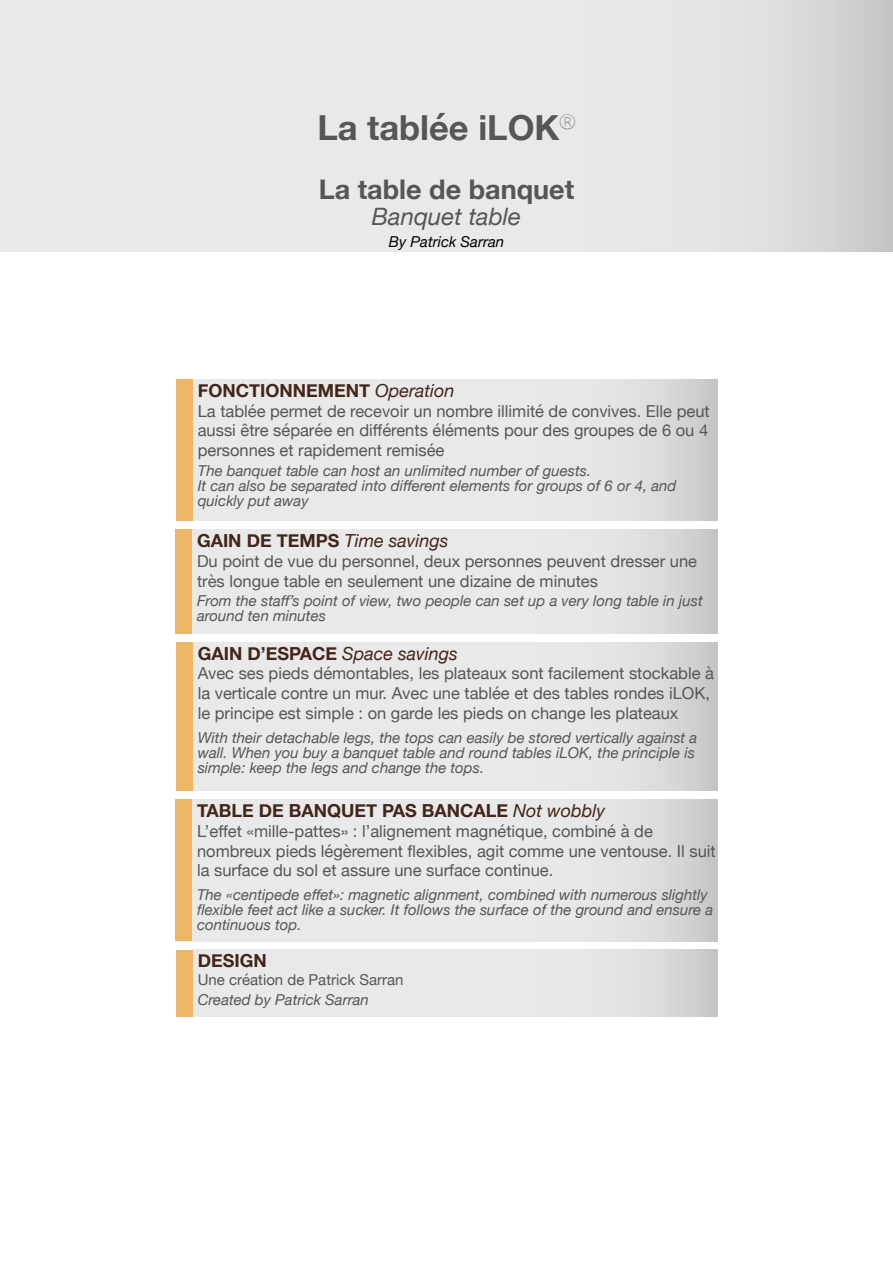
<style>
.page{position:relative;width:893px;height:1263px;background:#fff}
.page>*{position:absolute;margin:0;border:0;box-sizing:border-box;transform-origin:0 0}
.Titre_chariot{font:700 34.5px "Helvetica Neue";color:#575656}
.Titre_chariot-2{font:700 27px "Helvetica Neue";color:#575656}
.Titre_chariot_Fr___En{font:italic 24px "Helvetica Neue";color:#575656}
.Titres_marron_FR_EN{font:700 18px "Helvetica Neue";color:#432519}
.Corps_de_texte_FR_EN{font:16.5px/19.8px "Helvetica Neue";color:#575656}
.Corps_de_texte_FR_EN-2{font:italic 15px/15px "Helvetica Neue";color:#575656}
.Titre_chariot-3{font:italic 15px "Helvetica Neue";color:#575656}
.Corps_de_texte_FR_EN-3{font:15px "Helvetica Neue";color:#575656}
.By_Patrick_Sarran{font:italic 15px "Helvetica Neue";color:#000}
.s1{font-weight:400;font-style:italic}
</style>
<div class="page">
<svg style="left:0;top:0;width:893px;height:252px;background:#e5e5e5"></svg>
<div style="left:176px;top:379px;width:525px;height:142px;background:#edb767"></div>
<svg style="left:193px;top:379px;width:525px;height:142px;background:#e5e5e5"></svg>
<div style="left:176px;top:529px;width:524px;height:105px;background:#edb767"></div>
<svg style="left:193px;top:529px;width:524px;height:105px;background:#e5e5e5"></svg>
<div style="left:176px;top:642px;width:525px;height:149px;background:#edb767"></div>
<svg style="left:193px;top:642px;width:525px;height:149px;background:#e5e5e5"></svg>
<div style="left:176px;top:799px;width:524px;height:142px;background:#edb767"></div>
<svg style="left:193px;top:799px;width:524px;height:142px;background:#e5e5e5"></svg>
<div style="left:176px;top:950px;width:525px;height:66px;background:#edb767"></div>
<svg style="left:193px;top:950px;width:525px;height:66px;background:#e5e5e5"></svg>
<p class="Titre_chariot" style="left:317px;top:101px;width:260px">La tablée iLOK<sup>®</sup></p>
<p class="Titre_chariot-2" style="left:319px;top:169px;width:257px">La table de banquet</p>
<p class="Titre_chariot_Fr___En" style="left:372px;top:199px;width:151px">Banquet table</p>
<p class="By_Patrick_Sarran" style="left:389px;top:231px;width:117px">By Patrick Sarran</p>
<p class="Titres_marron_FR_EN" style="left:198px;top:376px;width:258px">FONCTIONNEMENT <span class="s1">Operation</span></p>
<p class="Corps_de_texte_FR_EN" style="left:198px;top:402px;width:513px;text-align:justify">La tablée permet de recevoir un nombre illimité de convives. Elle peut aussi être séparée en différents éléments pour des groupes de 6 ou 4 personnes et rapidement remisée</p>
<p class="Titre_chariot-3" style="left:198px;top:459px;width:395px">The banquet table can host an unlimited number of guests.</p>
<p class="Titre_chariot-3" style="left:198px;top:474px;width:480px">It can also be separated into different elements for groups of 6 or 4, and</p>
<p class="Titre_chariot-3" style="left:198px;top:489px;width:112px">quickly put away</p>
<p class="Titres_marron_FR_EN" style="left:197px;top:526px;width:253px">GAIN DE TEMPS <span class="s1">Time savings</span></p>
<p class="Corps_de_texte_FR_EN" style="left:197px;top:552px;width:502px">Du point de vue du personnel, deux personnes peuvent dresser une très longue table en seulement une dizaine de minutes</p>
<p class="Corps_de_texte_FR_EN-2" style="left:197px;top:594px;width:507px">From the staff’s point of view, two people can set up a very long table in just around ten minutes</p>
<p class="Titres_marron_FR_EN" style="left:198px;top:639px;width:262px">GAIN D’ESPACE <span class="s1">Space savings</span></p>
<p class="Corps_de_texte_FR_EN" style="left:198px;top:665px;width:518px">Avec ses pieds démontables, les plateaux sont facilement stockable à la verticale contre un mur. Avec une tablée et des tables rondes iLOK, le principe est simple : on garde les pieds on change les plateaux</p>
<p class="Corps_de_texte_FR_EN-2" style="left:198px;top:731px;width:501px">With their detachable legs, the tops can easily be stored vertically against a wall. When you buy a banquet table and round tables iLOK, the principle is simple: keep the legs and change the tops.</p>
<p class="Titres_marron_FR_EN" style="left:197px;top:796px;width:410px">TABLE DE BANQUET PAS BANCALE <span class="s1">Not wobbly</span></p>
<p class="Corps_de_texte_FR_EN" style="left:197px;top:822px;width:520px">L’effet «mille-pattes» : l’alignement magnétique, combiné à de nombreux pieds légèrement flexibles, agit comme une ventouse. Il suit la surface du sol et assure une surface continue.</p>
<p class="Corps_de_texte_FR_EN-2" style="left:197px;top:888px;width:518px">The «centipede effet»: magnetic alignment, combined with numerous slightly flexible feet act like a sucker. It follows the surface of the ground and ensure a continuous top.</p>
<p class="Titres_marron_FR_EN" style="left:198px;top:947px;width:70px">DESIGN</p>
<p class="Corps_de_texte_FR_EN-3" style="left:198px;top:969px;width:207px">Une création de Patrick Sarran</p>
<p class="Corps_de_texte_FR_EN-2" style="left:198px;top:993px;width:173px">Created by Patrick Sarran</p>
</div>
